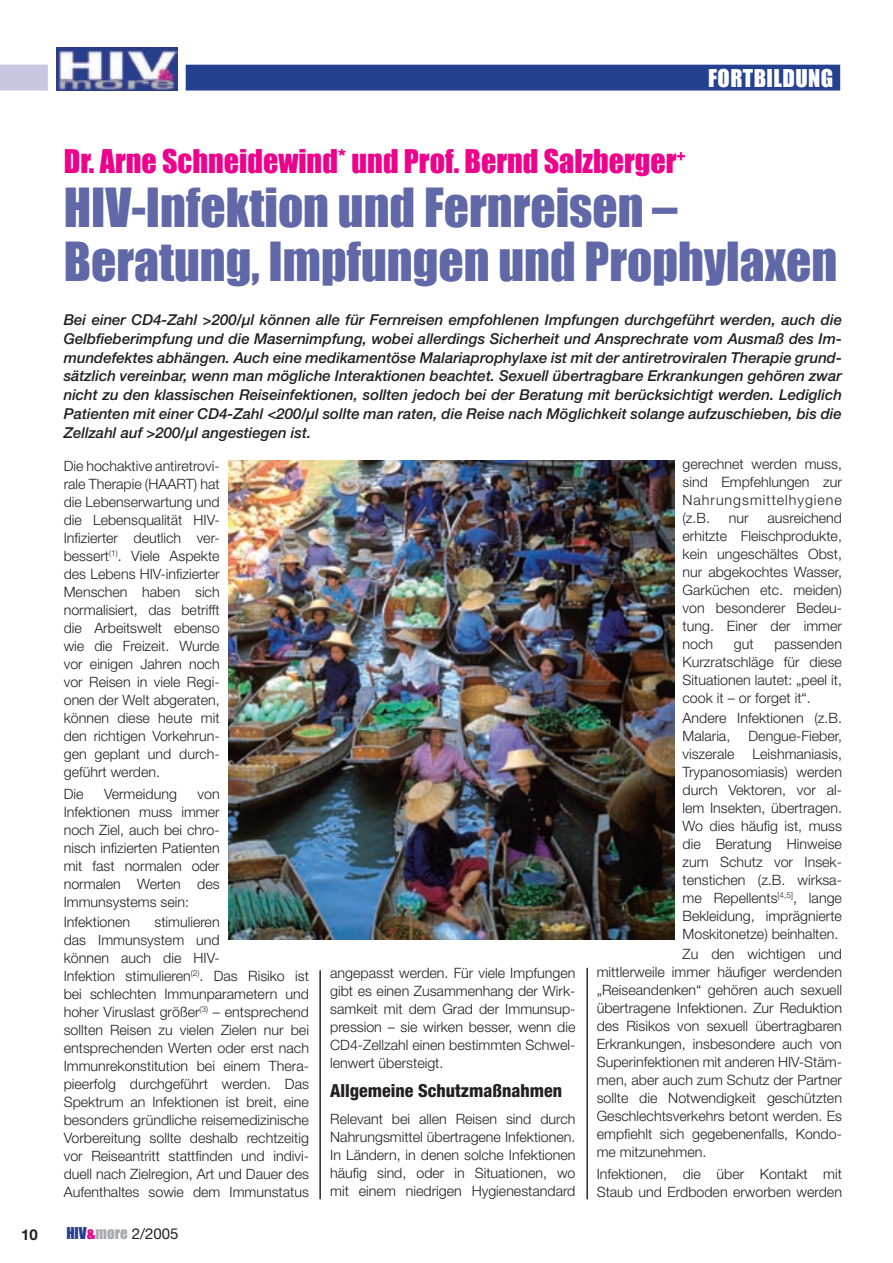
<style>
.page{position:relative;width:893px;height:1263px;background:#fff}
.page>*{position:absolute;margin:0;border:0;box-sizing:border-box;transform-origin:0 0}
.t1{font:49.5px/54px "Impact";color:#6168a7}
.t2{font:30px "Impact";color:#ed028c}
.t3{font:22.5px "Impact";letter-spacing:.02em;color:#fff}
.heading_1{font:800 condensed 18px "Helvetica Neue";color:#231f20}
.Body_Text{font:italic 500 15px/18.8px "Helvetica Neue";color:#231f20;text-align:justify}
.t4{font:15px "Helvetica Neue";color:#231f20}
.t5{font:700 15px "Helvetica Neue";color:#231f20}
.t6{font:300 14.25px/18px "Helvetica Neue";color:#231f20;text-align:justify}
.s1{font-family:"Impact";color:#25408f}
.s2{font-family:"Impact";color:#ed028c}
.s3{font-family:"Impact";color:#a8a9ad}
</style>
<div class="page">
<div style="left:186px;top:65px;width:653px;height:25px;background:#25408f"></div>
<div style="left:186px;top:65px;width:654px;height:26px;border:2px solid #25408f"></div>
<img style="left:57px;top:48px;width:121px;height:43px">
<svg style="left:0;top:65px;width:48px;height:26px"></svg>
<hr style="left:320px;top:970px;width:1px;height:229px;background:#231f20">
<hr style="left:587px;top:968px;width:1px;height:231px;background:#231f20">
<img style="left:228px;top:461px;width:446px;height:479px">
<p class="t3" style="left:708px;top:64px;width:127px">FORTBILDUNG</p>
<p class="t2" style="left:64px;top:143px;width:623px">Dr. Arne Schneidewind* und Prof. Bernd Salzberger<sup>+</sup></p>
<p class="t1" style="left:64px;top:181px;width:775px">HIV-Infektion und Fernreisen –<br>Beratung, Impfungen und Prophylaxen</p>
<p class="Body_Text" style="left:64px;top:310px;width:780px">Bei einer CD4-Zahl &gt;200/µl können alle für Fernreisen empfohlenen Impfungen durchgeführt werden, auch die Gelbfieberimpfung und die Masernimpfung, wobei allerdings Sicherheit und Ansprechrate vom Ausmaß des Im&shy;mundefektes abhängen. Auch eine medikamentöse Malariaprophylaxe ist mit der antiretroviralen Therapie grund&shy;sätzlich vereinbar, wenn man mögliche Interaktionen beachtet. Sexuell übertragbare Erkrankungen gehören zwar nicht zu den klassischen Reiseinfektionen, sollten jedoch bei der Beratung mit berücksichtigt werden. Lediglich Patienten mit einer CD4-Zahl &lt;200/µl sollte man raten, die Reise nach Möglichkeit solange aufzuschieben, bis die Zellzahl auf &gt;200/µl angestiegen ist.</p>
<p class="t6" style="left:64px;top:456px;width:157px">Die hochaktive antiretrovi&shy;rale Therapie (HAART) hat die Lebenserwartung und die Lebensqualität HIV-Infizierter deutlich ver&shy;bessert<sup>(1)</sup>. Viele Aspekte des Lebens HIV-infizierter Menschen haben sich normalisiert, das betrifft die Arbeitswelt ebenso wie die Freizeit. Wurde vor einigen Jahren noch vor Reisen in viele Regi&shy;onen der Welt abgeraten, können diese heute mit den richtigen Vorkehrun&shy;gen geplant und durch&shy;geführt werden.</p>
<p class="t6" style="left:64px;top:784px;width:21px">Die</p>
<p class="t6" style="left:104px;top:784px;width:74px">Vermeidung</p>
<p class="t6" style="left:682px;top:454px;width:161px">gerechnet werden muss, sind Empfehlungen zur Nahrungsmittelhygiene (z.B.</p>
<p class="t6" style="left:682px;top:508px;width:161px;text-indent:85px">ausreichend erhitzte Fleischprodukte, kein ungeschältes Obst, nur abgekochtes Wasser, Garküchen etc. meiden) von besonderer Bedeu&shy;tung. Einer der immer noch</p>
<p class="t6" style="left:729px;top:508px;width:21px">nur</p>
<p class="t6" style="left:682px;top:634px;width:161px;text-indent:92px">passenden Kurzratschläge für diese Situationen lautet: „peel it, cook it – or forget it“.</p>
<p class="t6" style="left:682px;top:708px;width:161px">Andere Infektionen (z.B.<br>Malaria,</p>
<p class="t6" style="left:734px;top:634px;width:21px">gut</p>
<p class="t6" style="left:748px;top:726px;width:95px">Dengue-Fieber,</p>
<p class="t6" style="left:682px;top:744px;width:161px;text-indent:70px">Leishmaniasis, Trypanosomiasis) werden durch Vektoren, vor al&shy;lem Insekten, übertragen.<br>Wo dies häufig ist, muss die Beratung Hinweise zum Schutz vor Insek&shy;tenstichen (z.B. wirksa&shy;me Repellents<sup>[4,5]</sup>, lange Bekleidung, imprägnierte Moskitonetze) beinhalten.</p>
<p class="t6" style="left:597px;top:945px;width:247px;text-indent:86px">Zu den wichtigen und mittlerweile immer häufiger werdenden „Reiseandenken“ gehören auch sexuell übertragene Infektionen. Zur Reduktion des Risikos von sexuell übertragbaren Erkrankungen, insbesondere auch von Superinfektionen mit anderen HIV-Stäm&shy;men, aber auch zum Schutz der Partner sollte die Notwendigkeit geschützten Geschlechtsverkehrs betont werden. Es empfiehlt sich gegebenenfalls, Kondo&shy;me mitzunehmen.</p>
<p class="t6" style="left:597px;top:1165px;width:247px">Infektionen, die über Kontakt mit<br>Staub und Erdboden erworben werden</p>
<p class="t6" style="left:682px;top:744px;width:53px">viszerale</p>
<p class="t6" style="left:64px;top:784px;width:157px;text-indent:134px">von Infektionen muss immer noch Ziel, auch bei chro&shy;nisch infizierten Patienten mit fast normalen oder normalen Werten des Immunsystems sein:</p>
<p class="t6" style="left:64px;top:912px;width:68px">Infektionen</p>
<p class="t6" style="left:64px;top:912px;width:247px;text-align:left;text-indent:91px">stimulieren<br>das Immunsystem und<br>können auch die HIV-<br>Infektion stimulieren<sup>(2)</sup>. Das Risiko ist bei schlechten Immunparametern und hoher Viruslast größer<sup>(3)</sup> – entsprechend sollten Reisen zu vielen Zielen nur bei entsprechenden Werten oder erst nach Immunrekonstitution bei einem Thera&shy;pieerfolg durchgeführt werden. Das Spektrum an Infektionen ist breit, eine besonders gründliche reisemedizinische Vorbereitung sollte deshalb rechtzeitig vor Reiseantritt stattfinden und indivi&shy;duell nach Zielregion, Art und Dauer des Aufenthaltes sowie dem Immunstatus</p>
<p class="t6" style="left:330px;top:963px;width:247px">angepasst werden. Für viele Impfungen gibt es einen Zusammenhang der Wirk&shy;samkeit mit dem Grad der Immunsup&shy;pression – sie wirken besser, wenn die CD4-Zellzahl einen bestimmten Schwel&shy;lenwert übersteigt.</p>
<p class="heading_1" style="left:330px;top:1080px;width:234px">Allgemeine Schutzmaßnahmen</p>
<p class="t6" style="left:330px;top:1109px;width:247px">Relevant bei allen Reisen sind durch Nahrungsmittel übertragene Infektionen.<br>In Ländern, in denen solche Infektionen häufig sind, oder in Situationen, wo mit einem niedrigen Hygienestandard</p>
<p class="t5" style="left:21px;top:1225px;width:18px">10</p>
<p class="t4" style="left:66px;top:1225px;width:114px"><span class="s1">HIV</span><span class="s2">&amp;</span><span class="s3">more</span> 2/2005</p>
</div>
